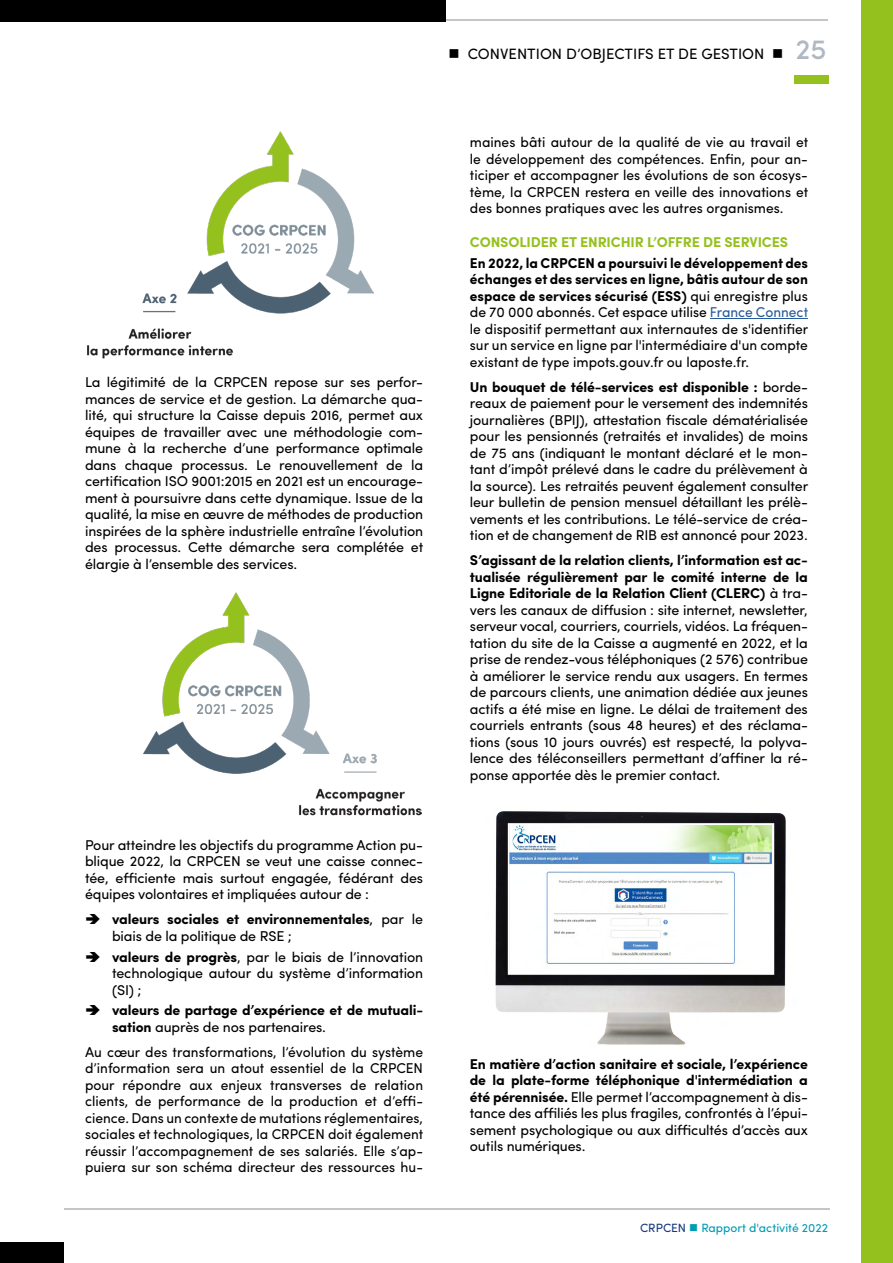
<style>
.page{position:relative;width:893px;height:1263px;background:#fff}
.page>*{position:absolute;margin:0;border:0;box-sizing:border-box;transform-origin:0 0}
.t1{font:15px "Sofia Pro";color:#000}
.t2{font:14.25px/16.5px "Sofia Pro";letter-spacing:-.01em;color:#000;text-align:justify}
.t3{font:700 14.25px/16.5px "Sofia Pro";letter-spacing:-.01em;color:#000}
.t4{font:700 14.25px "Sofia Pro";letter-spacing:-.01em;color:#95c11f}
.t5{font:12px "Sofia Pro";color:#009cb4}
.s1{font-weight:500;font-size:28.2px;color:#b0b8c3}
.s2{font-weight:400}
.s3{font-weight:700}
.s4{color:#275b9b}
.s5{color:#14387f}
</style>
<div class="page">
<hr style="left:64px;top:1208px;width:766px;height:2px;background:#c6c6c6">
<div style="left:794px;top:75px;width:34px;height:9px;background:#95c11f"></div>
<div style="left:0;top:1242px;width:64px;height:21px;background:#000"></div>
<div style="left:861px;top:0;width:32px;height:1263px;background:#95c11f"></div>
<hr style="left:443px;top:19px;width:385px;height:2px;background:#c6c6c6">
<div style="left:0;top:0;width:446px;height:21px;background:#000"></div>
<hr style="left:710px;top:318px;width:98px;height:1px;background:#275b9b">
<img style="left:495px;top:811px;width:291px;height:234px">
<img style="left:510px;top:826px;width:261px;height:144px">
<img style="left:87px;top:132px;width:287px;height:227px">
<img style="left:143px;top:592px;width:279px;height:224px">
<p class="t1" style="left:448px;top:42px;width:380px">■ CONVENTION D’OBJECTIFS ET DE GESTION ■ <span class="s1">25</span></p>
<p class="t2" style="left:85px;top:373px;width:340px">La légitimité de la CRPCEN repose sur ses perfor&shy;mances de service et de gestion. La démarche qua&shy;lité, qui structure la Caisse depuis 2016, permet aux équipes de travailler avec une méthodologie com&shy;mune à la recherche d’une performance optimale dans chaque processus. Le renouvellement de la certification ISO 9001:2015 en 2021 est un encourage&shy;ment à poursuivre dans cette dynamique. Issue de la qualité, la mise en œuvre de méthodes de production inspirées de la sphère industrielle entraîne l’évolution des processus. Cette démarche sera complétée et élargie à l’ensemble des services.</p>
<p class="t2" style="left:85px;top:836px;width:340px">Pour atteindre les objectifs du programme Action pu&shy;blique 2022, la CRPCEN se veut une caisse connec&shy;tée, efficiente mais surtout engagée, fédérant des équipes volontaires et impliquées autour de :</p>
<p class="t3" style="left:112px;top:910px;width:313px">valeurs sociales et environnementales<span class="s2">, par le biais de la politique de RSE ;</span></p>
<p class="t2" style="left:112px;top:947px;width:313px"><span class="s3">valeurs de progrès</span>, par le biais de l’innovation technologique autour du système d’information (SI) ;</p>
<p class="t3" style="left:112px;top:1001px;width:313px">valeurs de partage d’expérience et de mutuali&shy;sation <span class="s2">auprès de nos partenaires.</span></p>
<p class="t2" style="left:85px;top:1043px;width:340px">Au cœur des transformations, l’évolution du système d’information sera un atout essentiel de la CRPCEN pour répondre aux enjeux transverses de relation clients, de performance de la production et d’effi&shy;cience. Dans un contexte de mutations réglementaires, sociales et technologiques, la CRPCEN doit également réussir l’accompagnement de ses salariés. Elle s’ap&shy;puiera sur son schéma directeur des ressources hu-</p>
<p class="t2" style="left:470px;top:133px;width:340px">maines bâti autour de la qualité de vie au travail et le développement des compétences. Enfin, pour an&shy;ticiper et accompagner les évolutions de son écosys&shy;tème, la CRPCEN restera en veille des innovations et des bonnes pratiques avec les autres organismes.</p>
<p class="t4" style="left:470px;top:231px;width:320px">CONSOLIDER ET ENRICHIR L’OFFRE DE SERVICES</p>
<p class="t2" style="left:470px;top:253px;width:340px"><span class="s3">En 2022, la CRPCEN a poursuivi le développement des échanges et des services en ligne, bâtis autour de son espace de services sécurisé (ESS)</span> qui enregistre plus de 70 000 abonnés. Cet espace utilise <span class="s4">France Connect </span>le dispositif permettant aux internautes de s'identifier sur un service en ligne par l'intermédiaire d'un compte existant de type impots.gouv.fr ou laposte.fr.</p>
<p class="t2" style="left:470px;top:377px;width:340px"><span class="s3">Un bouquet de télé-services est disponible :</span> borde&shy;reaux de paiement pour le versement des indemnités journalières (BPIJ), attestation fiscale dématérialisée pour les pensionnés (retraités et invalides) de moins de 75 ans (indiquant le montant déclaré et le mon&shy;tant d’impôt prélevé dans le cadre du prélèvement à la source). Les retraités peuvent également consulter leur bulletin de pension mensuel détaillant les prélè&shy;vements et les contributions. Le télé-service de créa&shy;tion et de changement de RIB est annoncé pour 2023.</p>
<p class="t2" style="left:470px;top:551px;width:340px"><span class="s3">S’agissant de la relation clients, l’information est ac&shy;tualisée régulièrement par le comité interne de la Ligne Editoriale de la Relation Client (CLERC)</span> à tra&shy;vers les canaux de diffusion : site internet, newsletter, serveur vocal, courriers, courriels, vidéos. La fréquen&shy;tation du site de la Caisse a augmenté en 2022, et la prise de rendez-vous téléphoniques (2 576) contribue à améliorer le service rendu aux usagers. En termes de parcours clients, une animation dédiée aux jeunes actifs a été mise en ligne. Le délai de traitement des courriels entrants (sous 48 heures) et des réclama&shy;tions (sous 10 jours ouvrés) est respecté, la polyva&shy;lence des téléconseillers permettant d’affiner la ré&shy;ponse apportée dès le premier contact.</p>
<p class="t2" style="left:470px;top:1054px;width:340px"><span class="s3">En matière d’action sanitaire et sociale, l’expérience de la plate-forme téléphonique d'intermédiation a été pérennisée.</span> Elle permet l’accompagnement à dis&shy;tance des affiliés les plus fragiles, confrontés à l’épui&shy;sement psychologique ou aux difficultés d’accès aux outils numériques.</p>
<p class="t5" style="left:640px;top:1219px;width:190px"><span class="s5">CRPCEN</span> ■ Rapport d'activité 2022</p>
</div>
